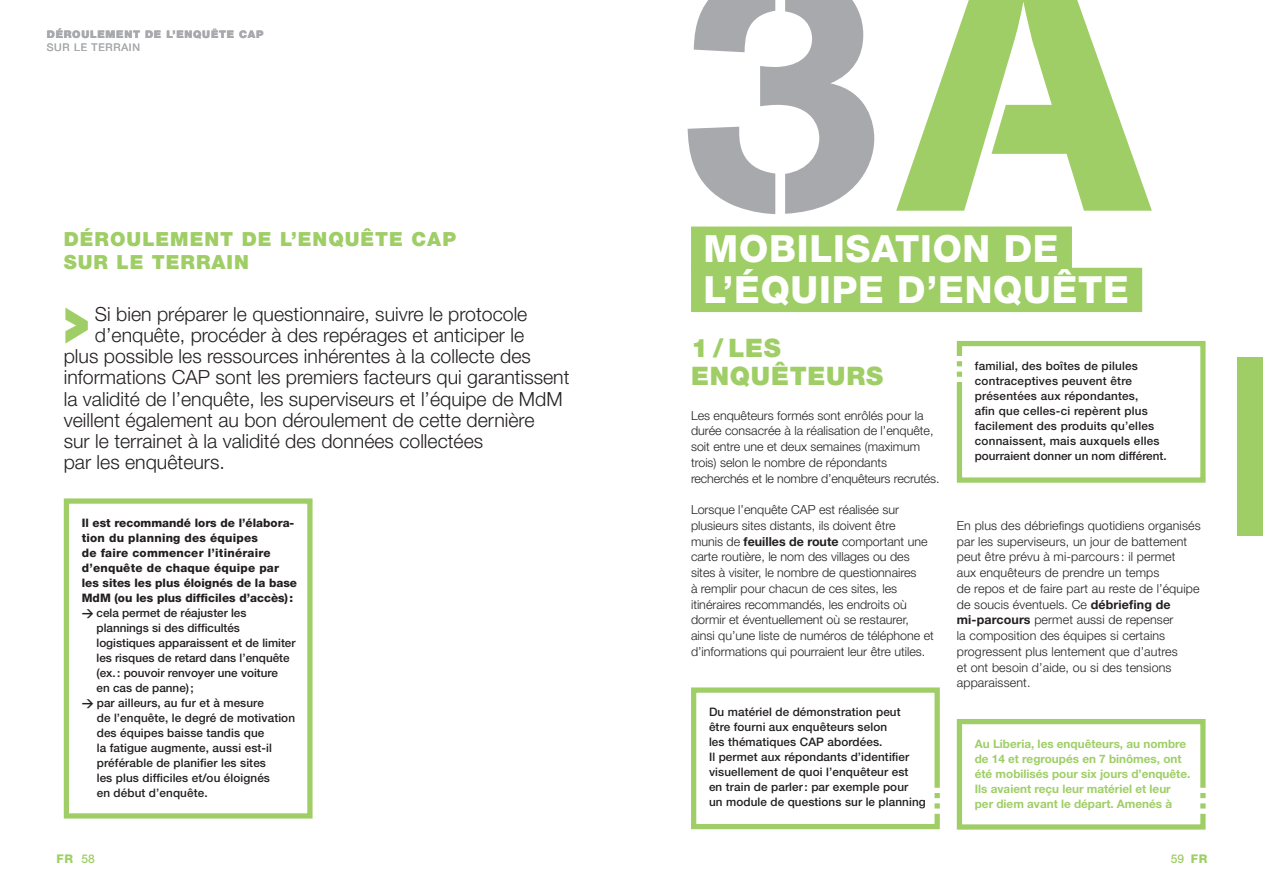
<style>
.page{position:relative;width:1263px;height:893px;background:#fff}
.page>*{position:absolute;margin:0;border:0;box-sizing:border-box;transform-origin:0 0}
.t1{font:379.2px "AG Book Stencil";color:#9fce66}
.t2{font:341.25px "AG Book Stencil";color:#a8a9ad;scale:1.11 1}
.t3{font:900 49.8px "Interstate";color:#9fce66}
.t4{font:800 37.5px "Helvetica Neue";letter-spacing:.02em;color:#fff}
.t5{font:900 25.5px/28.8px "Helvetica Neue";letter-spacing:.03em;color:#9fce66}
.t6{font:300 19.5px "Helvetica Neue";color:#231f20}
.t7{font:900 19.5px/22.5px "Helvetica Neue";letter-spacing:.05em;color:#9fce66}
.t8{font:300 12.45px/15.8px "Helvetica Neue";color:#231f20}
.t9{font:500 12px "Helvetica Neue";color:#9fce66}
.t10{font:800 12px "Helvetica Neue";color:#9fce66}
.t11{font:500 11.7px/15px "Helvetica Neue";letter-spacing:.01em;color:#231f20}
.t12{font:700 11.7px/15px "Helvetica Neue";color:#9fce66}
.t13{font:800 11.7px "Helvetica Neue";color:#231f20}
.t14{font:800 11.7px "Helvetica Neue";letter-spacing:.02em;color:#231f20}
.t15{font:900 10.5px "Helvetica Neue";color:#a8a9ad}
.t16{font:10.5px "Helvetica Neue";color:#a8a9ad}
.s1{font-family:"DIN";font-weight:700}
.s2{font-weight:700}
.s3{font-weight:800}
</style>
<div class="page">
<div style="left:1237px;top:357px;width:26px;height:179px;background:#9fce66"></div>
<div style="left:957px;top:719px;width:248px;height:111px;border:5px solid #9fce66"></div>
<div style="left:691px;top:687px;width:249px;height:142px;border:5px solid #9fce66"></div>
<div style="left:957px;top:341px;width:248px;height:142px;border:5px solid #9fce66"></div>
<div style="left:64px;top:498px;width:249px;height:321px;border:5px solid #9fce66"></div>
<div style="left:931px;top:808px;width:13px;height:6px;background:#fff"></div>
<div style="left:930px;top:798px;width:14px;height:5px;background:#fff"></div>
<div style="left:930px;top:788px;width:14px;height:5px;background:#fff"></div>
<div style="left:953px;top:377px;width:13px;height:5px;background:#fff"></div>
<div style="left:953px;top:366px;width:14px;height:6px;background:#fff"></div>
<div style="left:953px;top:356px;width:13px;height:5px;background:#fff"></div>
<div style="left:1195px;top:808px;width:13px;height:6px;background:#fff"></div>
<div style="left:1195px;top:798px;width:14px;height:5px;background:#fff"></div>
<div style="left:1195px;top:788px;width:13px;height:5px;background:#fff"></div>
<div style="left:691px;top:227px;width:381px;height:44px;background:#9fce66"></div>
<div style="left:691px;top:268px;width:451px;height:44px;background:#9fce66"></div>
<p class="t15" style="left:47px;top:28px;width:10px">DÉROULE</p>
<p class="t15" style="left:106px;top:28px;width:20px">MENT</p>
<p class="t15" style="left:145px;top:28px;width:9px">DE</p>
<p class="t15" style="left:166px;top:28px;width:20px">L’ENQUETE</p>
<p class="t15" style="left:239px;top:28px;width:9px">CAP</p>
<p class="t16" style="left:47px;top:41px;width:9px">SUR</p>
<p class="t16" style="left:74px;top:41px;width:26px">LE TERRAIN</p>
<p class="t15" style="left:176px;top:28px;width:10px">EÊ</p>
<p class="t16" style="left:92px;top:41px;width:8px">R</p>
<h3 class="t7" style="left:64px;top:228px;width:364px">DÉROULEMENT DE L’ENQUÊTE CAP<br>SUR LE TERRAIN</h3>
<h3 class="t3" style="left:64px;top:295px;width:27px">&gt;</h3>
<h3 class="t6" style="left:95px;top:302px;width:434px">Si bien préparer le questionnaire, suivre le protocole</h3>
<h3 class="t6" style="left:95px;top:323px;width:431px">d’enquête, procéder à des repérages et anticiper le</h3>
<h3 class="t6" style="left:64px;top:344px;width:469px">plus possible les ressources inhérentes à la collecte des</h3>
<h3 class="t6" style="left:64px;top:365px;width:507px">informations CAP sont les premiers facteurs qui garantissent</h3>
<h3 class="t6" style="left:64px;top:387px;width:500px">la validité de l’enquête, les superviseurs et l’équipe de MdM</h3>
<h3 class="t6" style="left:64px;top:408px;width:472px">veillent également au bon déroulement de cette dernière</h3>
<h3 class="t6" style="left:64px;top:429px;width:421px">sur le terrainet à la validité des données collectées</h3>
<h3 class="t6" style="left:64px;top:450px;width:163px">par les enquêteurs.</h3>
<p class="t13" style="left:82px;top:516px;width:214px">Il est recommandé lors de l’élabora-</p>
<p class="t14" style="left:82px;top:531px;width:178px">tion du planning des équipes</p>
<p class="t14" style="left:82px;top:546px;width:190px">de faire commencer l’itinéraire</p>
<p class="t14" style="left:82px;top:561px;width:199px">d’enquête de chaque équipe par</p>
<p class="t13" style="left:82px;top:576px;width:217px">les sites les plus éloignés de la base</p>
<p class="t13" style="left:82px;top:591px;width:213px">MdM (ou les plus difficiles d’accès):</p>
<p class="t11" style="left:82px;top:605px;width:166px"><span class="s1">&gt;</span> cela permet de réajuster les</p>
<p class="t11" style="left:97px;top:620px;width:145px">plannings si des difficultés</p>
<p class="t11" style="left:97px;top:635px;width:200px">logistiques apparaissent et de limiter</p>
<p class="t11" style="left:97px;top:650px;width:195px">les risques de retard dans l’enquête</p>
<p class="t11" style="left:97px;top:665px;width:183px">(ex.: pouvoir renvoyer une voiture</p>
<p class="t11" style="left:97px;top:680px;width:99px">en cas de panne);</p>
<p class="t11" style="left:82px;top:695px;width:184px"><span class="s1">&gt;</span> par ailleurs, au fur et à mesure</p>
<p class="t11" style="left:97px;top:710px;width:200px">de l’enquête, le degré de motivation</p>
<p class="t11" style="left:97px;top:725px;width:169px">des équipes baisse tandis que</p>
<p class="t11" style="left:97px;top:740px;width:177px">la fatigue augmente, aussi est-il</p>
<p class="t11" style="left:97px;top:755px;width:171px">préférable de planifier les sites</p>
<p class="t11" style="left:97px;top:770px;width:175px">les plus difficiles et/ou éloignés</p>
<p class="t11" style="left:97px;top:785px;width:112px">en début d’enquête.</p>
<h1 class="t1" style="left:898px;top:-149px;width:254px">A</h1>
<h2 class="t2" style="left:674px;top:-113px;width:193px">3</h2>
<h3 class="t4" style="left:704px;top:226px;width:357px">Mobilisation de</h3>
<h3 class="t4" style="left:704px;top:268px;width:427px">l’équipe d’enquête</h3>
<h3 class="t5" style="left:691px;top:333px;width:194px">1/ LES<br>ENQUÊTEURS</h3>
<p class="t8" style="left:691px;top:407px;width:250px">Les enquêteurs formés sont enrôlés pour la durée consacrée à la réalisation de l’enquête, soit entre une et deux semaines (maximum trois) selon le nombre de répondants recherchés et le nombre d’enquêteurs recrutés.</p>
<p class="t8" style="left:691px;top:502px;width:244px">Lorsque l’enquête CAP est réalisée sur plusieurs sites distants, ils doivent être<br>munis de <span class="s2">feuilles de route</span> comportant une carte routière, le nom des villages ou des sites à visiter, le nombre de questionnaires<br>à remplir pour chacun de ces sites, les itinéraires recommandés, les endroits où dormir et éventuellement où se restaurer, ainsi qu’une liste de numéros de téléphone et d’informations qui pourraient leur être utiles.</p>
<p class="t11" style="left:709px;top:704px;width:218px">Du matériel de démonstration peut<br>être fourni aux enquêteurs selon<br>les thématiques CAP abordées.<br>Il permet aux répondants d’identifier visuellement de quoi l’enquêteur est<br>en train de parler: par exemple pour<br>un module de questions sur le planning</p>
<p class="t11" style="left:975px;top:358px;width:193px">familial, des boîtes de pilules contraceptives peuvent être présentées aux répondantes,<br>afin que celles-ci repèrent plus facilement des produits qu’elles connaissent, mais auxquels elles pourraient donner un nom différent.</p>
<p class="t8" style="left:957px;top:517px;width:245px">En plus des débriefings quotidiens organisés par les superviseurs, un jour de battement peut être prévu à mi-parcours : il permet<br>aux enquêteurs de prendre un temps<br>de repos et de faire part au reste de l’équipe de soucis éventuels. Ce <span class="s2">débriefing de mi-parcours</span> permet aussi de repenser<br>la composition des équipes si certains progressent plus lentement que d’autres<br>et ont besoin d’aide, ou si des tensions apparaissent.</p>
<p class="t12" style="left:975px;top:736px;width:217px">Au Liberia, les enquêteurs, au nombre de 14 et regroupés en 7 binômes, ont été mobilisés pour six jours d’enquête.<br>Ils avaient reçu leur matériel et leur per diem avant le départ. Amenés à</p>
<p class="t10" style="left:57px;top:851px;width:9px">fr</p>
<p class="t9" style="left:82px;top:851px;width:15px">58</p>
<p class="t9" style="left:1171px;top:851px;width:29px">59 <span class="s3">fr</span></p>
</div>
